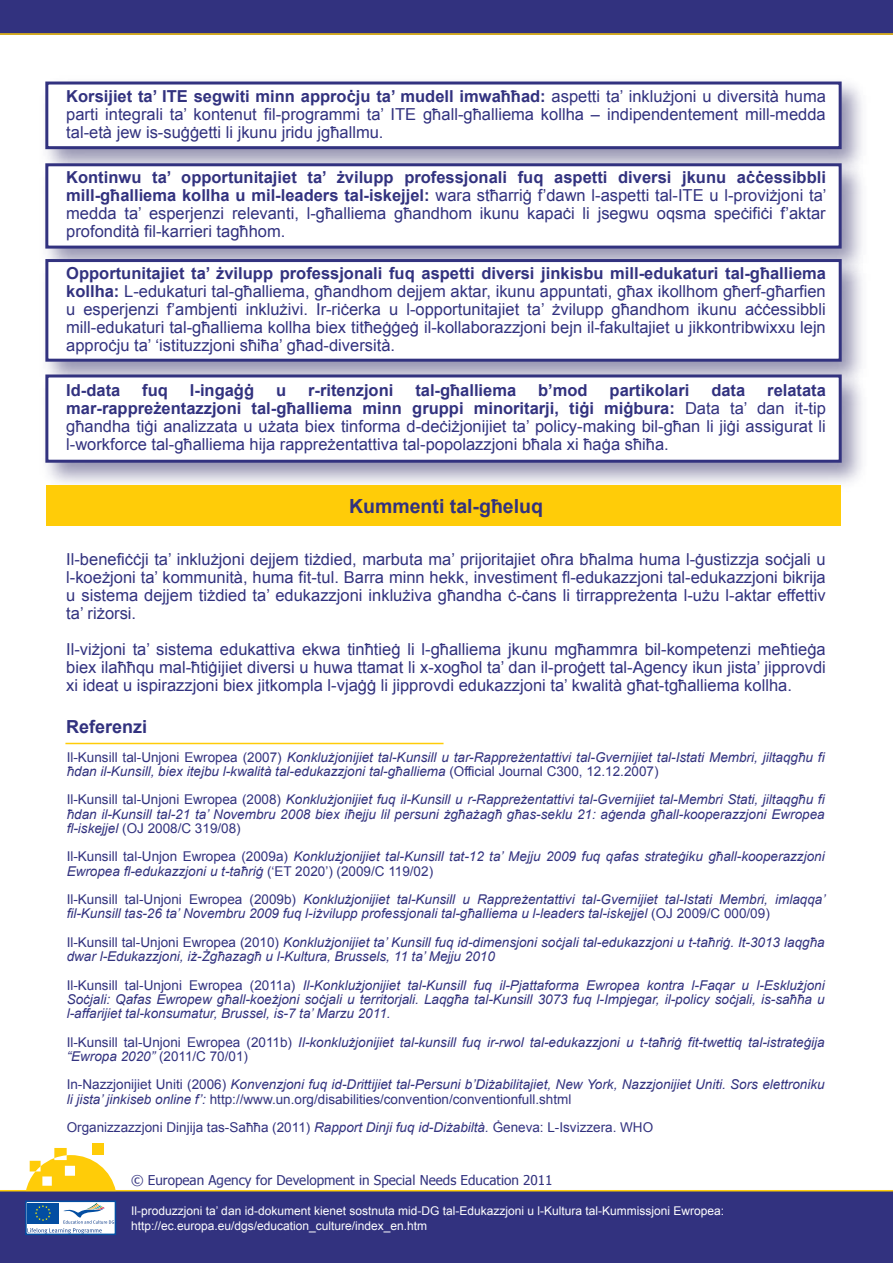
<style>
.page{position:relative;width:893px;height:1263px;background:#fff}
.page>*{position:absolute;margin:0;border:0;box-sizing:border-box;transform-origin:0 0}
.t1{font:700 19.5px "Arial";color:#32327f}
.t2{font:700 18px "Arial";color:#32327f}
.t3{font:16.5px/18px "Arial";color:#32327f;text-align:justify}
.t4{font:700 16.5px "Arial";color:#32327f}
.t5{font:italic 13.5px/14.2px "Arial";color:#32327f}
.t6{font:13.5px "Arial";color:#32327f}
.t7{font:13.5px "Tahoma";color:#32327f}
.t8{font:12px/15px "Arial";color:#fff}
.s1{font-weight:700}
.s2{font-style:normal}
.s3{font-style:italic}
</style>
<div class="page">
<div style="left:0;top:0;width:893px;height:34px;background:#32327f"></div>
<div style="left:0;top:1191px;width:893px;height:72px;background:#32327f"></div>
<div style="left:45px;top:82px;width:797px;height:67px;background:#fff;border:3px solid #32327f"></div>
<div style="left:45px;top:163px;width:797px;height:86px;background:#fff;border:3px solid #32327f"></div>
<img style="left:45px;top:247px;width:817px;height:116px">
<div style="left:45px;top:259px;width:797px;height:103px;background:#fff;border:3px solid #32327f"></div>
<img style="left:46px;top:363px;width:816px;height:133px">
<div style="left:45px;top:374px;width:797px;height:89px;background:#fff;border:3px solid #32327f"></div>
<div style="left:46px;top:486px;width:794px;height:40px;background:#ffcc08"></div>
<div style="left:92px;top:1143px;width:12px;height:11px;background:#ffcc08"></div>
<svg style="left:26px;top:1148px;width:90px;height:42px"></svg>
<hr style="left:0;top:1190px;width:893px;height:1px;background:#ffcc08">
<hr style="left:0;top:33px;width:893px;height:2px;background:#ffcc08">
<hr style="left:65px;top:743px;width:379px;height:1px;background:#ffcc08">
<svg style="left:28px;top:1203px;width:85px;height:29px;background:#a8c0d9"></svg>
<div style="left:25px;top:1200px;width:91px;height:35px;border:2px solid #034ea2"></div>
<p class="t3" style="left:66px;top:87px;width:761px"><span class="s1">Korsijiet ta’ ITE segwiti minn approċju ta’ mudell imwaħħad:</span> aspetti ta’ inklużjoni u diversità huma parti integrali ta’ kontenut fil-programmi ta’ ITE għall-għalliema kollha – indipendentement mill-medda tal-età jew is-suġġetti li jkunu jridu jgħallmu.</p>
<p class="t3" style="left:66px;top:168px;width:762px"><span class="s1">Kontinwu ta’ opportunitajiet ta’ żvilupp professjonali fuq aspetti diversi jkunu aċċessibbli mill-għalliema kollha u mil-leaders tal-iskejjel:</span> wara stħarriġ f’dawn l-aspetti tal-ITE u l-proviżjoni ta’ medda ta’ esperjenzi relevanti, l-għalliema għandhom ikunu kapaċi li jsegwu oqsma speċifiċi f’aktar profondità fil-karrieri tagħhom.</p>
<p class="t3" style="left:66px;top:264px;width:761px"><span class="s1">Opportunitajiet ta’ żvilupp professjonali fuq aspetti diversi jinkisbu mill-edukaturi tal-għalliema kollha:</span> L-edukaturi tal-għalliema, għandhom dejjem aktar, ikunu appuntati, għax ikollhom għerf-għarfien u esperjenzi f’ambjenti inklużivi. Ir-riċerka u l-opportunitajiet ta’ żvilupp għandhom ikunu aċċessibbli mill-edukaturi tal-għalliema kollha biex titħeġġeġ il-kollaborazzjoni bejn il-fakultajiet u jikkontribwixxu lejn approċju ta’ ‘istituzzjoni sħiħa’ għad-diversità.</p>
<p class="t4" style="left:66px;top:379px;width:56px">Id-data</p>
<p class="t4" style="left:142px;top:379px;width:27px">fuq</p>
<p class="t4" style="left:190px;top:379px;width:66px">l-ingaġġ</p>
<p class="t4" style="left:276px;top:379px;width:12px">u</p>
<p class="t4" style="left:308px;top:379px;width:87px">r-ritenzjoni</p>
<p class="t4" style="left:415px;top:379px;width:102px">tal-għalliema</p>
<p class="t4" style="left:538px;top:379px;width:51px">b’mod</p>
<p class="t4" style="left:610px;top:379px;width:81px">partikolari</p>
<p class="t4" style="left:711px;top:379px;width:35px">data</p>
<p class="t3" style="left:66px;top:381px;width:761px;text-indent:701px"><span class="s1">relatata mar-rappreżentazzjoni tal-għalliema minn gruppi minoritarji, tiġi miġbura:</span> Data ta’ dan it-tip għandha tiġi analizzata u użata biex tinforma d-deċiżjonijiet ta’ policy-making bil-għan li jiġi assigurat li l-workforce tal-għalliema hija rappreżentattiva tal-popolazzjoni bħala xi ħaġa sħiħa.</p>
<h2 class="t1" style="left:349px;top:493px;width:195px">Kummenti tal-għeluq</h2>
<p class="t3" style="left:66px;top:551px;width:761px">Il-benefiċċji ta’ inklużjoni dejjem tiżdied, marbuta ma’ prijoritajiet oħra bħalma huma l-ġustizzja soċjali u l-koeżjoni ta’ kommunità, huma fit-tul. Barra minn hekk, investiment fl-edukazzjoni tal-edukazzjoni bikrija u sistema dejjem tiżdied ta’ edukazzjoni inklużiva għandha ċ-ċans li tirrappreżenta l-użu l-aktar effettiv ta’ riżorsi.</p>
<p class="t3" style="left:66px;top:641px;width:761px">Il-viżjoni ta’ sistema edukattiva ekwa tinħtieġ li l-għalliema jkunu mgħammra bil-kompetenzi meħtieġa biex ilaħħqu mal-ħtiġijiet diversi u huwa ttamat li x-xogħol ta’ dan il-proġett tal-Agency ikun jista’ jipprovdi xi ideat u ispirazzjoni biex jitkompla l-vjaġġ li jipprovdi edukazzjoni ta’ kwalità għat-tgħalliema kollha.</p>
<h2 class="t2" style="left:66px;top:715px;width:83px">Referenzi</h2>
<p class="t5" style="left:67px;top:750px;width:759px"><span class="s2">Il-Kunsill tal-Unjoni Ewropea (2007)</span> Konklużjonijiet tal-Kunsill u tar-Rappreżentattivi tal-Gvernijiet tal-Istati Membri, jiltaqgħu fi ħdan il-Kunsill, biex itejbu l-kwalità tal-edukazzjoni tal-għalliema <span class="s2">(Official Journal C300, 12.12.2007)</span></p>
<p class="t5" style="left:67px;top:793px;width:759px;text-align:justify"><span class="s2">Il-Kunsill tal-Unjoni Ewropea (2008)</span> Konklużjonijiet fuq il-Kunsill u r-Rappreżentattivi tal-Gvernijiet tal-Membri Stati, jiltaqgħu fi ħdan il-Kunsill tal-21 ta’ Novembru 2008 biex iħejju lil persuni żgħażagħ għas-seklu 21: aġenda għall-kooperazzjoni Ewropea fl-iskejjel <span class="s2">(OJ 2008/C 319/08)</span></p>
<p class="t5" style="left:67px;top:850px;width:759px"><span class="s2">Il-Kunsill tal-Unjon Ewropea (2009a)</span> Konklużjonijiet tal-Kunsill tat-12 ta’ Mejju 2009 fuq qafas strateġiku għall-kooperazzjoni<br>Ewropea fl-edukazzjoni u t-taħriġ <span class="s2">(‘ET 2020’) (2009/C 119/02)</span></p>
<p class="t5" style="left:67px;top:892px;width:760px"><span class="s2">Il-Kunsill tal-Unjoni Ewropea (2009b)</span> Konklużjonijiet tal-Kunsill u Rappreżentattivi tal-Gvernijiet tal-Istati Membri, imlaqqa’ fil-Kunsill tas-26 ta’ Novembru 2009 fuq l-iżvilupp professjonali tal-għalliema u l-leaders tal-iskejjel <span class="s2">(OJ 2009/C 000/09)</span></p>
<p class="t5" style="left:67px;top:935px;width:759px"><span class="s2">Il-Kunsill tal-Unjoni Ewropea (2010)</span> Konklużjonijiet ta’ Kunsill fuq id-dimensjoni soċjali tal-edukazzjoni u t-taħriġ. It-3013 laqgħa dwar l-Edukazzjoni, iż-Żgħazagħ u l-Kultura, Brussels, 11 ta’ Mejju 2010</p>
<p class="t5" style="left:67px;top:978px;width:759px;text-align:justify"><span class="s2">Il-Kunsill tal-Unjoni Ewropea (2011a)</span> Il-Konklużjonijiet tal-Kunsill fuq il-Pjattaforma Ewropea kontra l-Faqar u l-Esklużjoni Soċjali: Qafas Ewropew għall-koeżjoni soċjali u territorjali. Laqgħa tal-Kunsill 3073 fuq l-Impjegar, il-policy soċjali, is-saħħa u l-affarijiet tal-konsumatur, Brussel, is-7 ta’ Marzu 2011.</p>
<p class="t5" style="left:67px;top:1035px;width:759px"><span class="s2">Il-Kunsill tal-Unjoni Ewropea (2011b)</span> Il-konklużjonijiet tal-kunsill fuq ir-rwol tal-edukazzjoni u t-taħriġ fit-twettiq tal-istrateġija “Ewropa 2020” <span class="s2">(2011/C 70/01)</span></p>
<p class="t5" style="left:67px;top:1078px;width:759px"><span class="s2">In-Nazzjonijiet Uniti (2006)</span> Konvenzjoni fuq id-Drittijiet tal-Persuni b’Diżabilitajiet, New York, Nazzjonijiet Uniti. Sors elettroniku li jista’ jinkiseb online f’: <span class="s2">http://www.un.org/disabilities/convention/conventionfull.shtml</span></p>
<p class="t6" style="left:67px;top:1119px;width:588px">Organizzazzjoni Dinjija tas-Saħħa (2011) <span class="s3">Rapport Dinji fuq id-Diżabiltà.</span> Ġeneva: L-Isvizzera. WHO</p>
<p class="t7" style="left:131px;top:1171px;width:423px">© European Agency for Development in Special Needs Education 2011</p>
<p class="t8" style="left:131px;top:1203px;width:595px">Il-produzzjoni ta’ dan id-dokument kienet sostnuta mid-DG tal-Edukazzjoni u l-Kultura tal-Kummissjoni Ewropea: http://ec.europa.eu/dgs/education_culture/index_en.htm</p>
</div>
